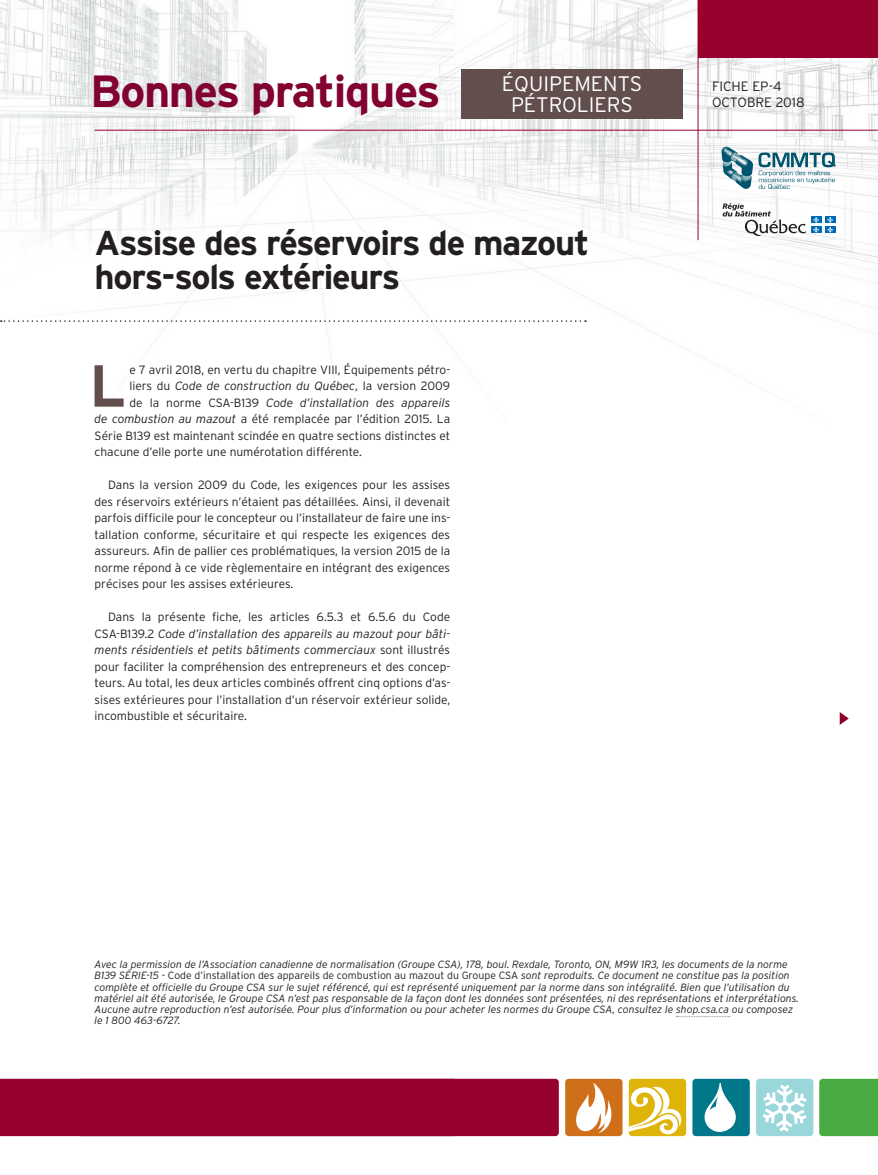
<style>
.page{position:relative;width:878px;height:1175px;background:#fff}
.page>*{position:absolute;margin:0;border:0;box-sizing:border-box;transform-origin:0 0}
.t1{font:700 59.1px "Interstate";color:#624e4d}
.t2{font:700 45px "Interstate";letter-spacing:-.03em;color:#810230}
.t3{font:700 34.5px/34.5px "Interstate";letter-spacing:-.04em;color:#231f20}
.t4{font:300 21px/21px "Interstate";color:#fff;text-align:center}
.t5{font:300 13.5px/16px "Interstate";color:#231f20}
.t6{font:300 12px/16.5px "Interstate";color:#231f20;text-align:justify}
.t7{font:italic 300 12px "Interstate";color:#231f20}
.t8{font:italic 300 10.5px/11.2px "Interstate";color:#231f20}
.s1{font-style:normal}
.s2{font-style:italic}
</style>
<div class="page">
<img style="left:0;top:0;width:878px;height:368px">
<div style="left:698px;top:0;width:180px;height:57px;background:#98002e"></div>
<hr style="left:94px;top:130px;width:784px;height:1px;background:#98002e">
<div style="left:565px;top:1078px;width:57px;height:58px;background:#d06f1a;border-radius:4px"></div>
<svg style="left:576px;top:1082px;width:36px;height:51px"></svg>
<div style="left:692px;top:1078px;width:57px;height:58px;background:#00788a;border-radius:4px"></div>
<svg style="left:704px;top:1083px;width:32px;height:49px"></svg>
<div style="left:756px;top:1078px;width:57px;height:58px;background:#9ad7db;border-radius:4px"></div>
<svg style="left:762px;top:1084px;width:44px;height:47px"></svg>
<div style="left:628px;top:1078px;width:58px;height:58px;background:#deb408;border-radius:4px"></div>
<svg style="left:628px;top:1084px;width:54px;height:50px"></svg>
<div style="left:819px;top:1078px;width:59px;height:58px;background:#49aa42"></div>
<div style="left:0;top:1078px;width:559px;height:58px;background:#98002e"></div>
<hr style="left:697px;top:0;width:1px;height:240px;background:#98002e">
<svg style="left:721px;top:147px;width:115px;height:42px"></svg>
<svg style="left:722px;top:203px;width:84px;height:33px"></svg>
<div style="left:810px;top:216px;width:11px;height:7px;background:#006cb7"></div>
<div style="left:824px;top:216px;width:11px;height:7px;background:#006cb7"></div>
<div style="left:810px;top:226px;width:11px;height:7px;background:#006cb7"></div>
<svg style="left:813px;top:217px;width:6px;height:16px"></svg>
<div style="left:824px;top:226px;width:11px;height:7px;background:#006cb7"></div>
<svg style="left:827px;top:217px;width:6px;height:16px"></svg>
<svg style="left:839px;top:712px;width:9px;height:13px"></svg>
<svg style="left:1px;top:320px;width:585px;height:2px"></svg>
<div style="left:461px;top:69px;width:221px;height:50px;background:#624e4d"></div>
<svg style="left:676px;top:1016px;width:53px;height:1px"></svg>
<h3 class="t4" style="left:502px;top:73px;width:142px">ÉQUIPEMENTS<br>PÉTROLIERS</h3>
<h2 class="t2" style="left:90px;top:66px;width:352px">Bonnes pratiques</h2>
<p class="t5" style="left:712px;top:78px;width:94px">FICHE EP-4<br>OCTOBRE 2018</p>
<h3 class="t3" style="left:94px;top:225px;width:496px">Assise des réservoirs de mazout hors-sols extérieurs</h3>
<h1 class="t1" style="left:89px;top:353px;width:38px">L</h1>
<p class="t6" style="left:129px;top:361px;width:322px">e 7 avril 2018, en vertu du chapitre VIII, Équipements pétro-</p>
<p class="t7" style="left:129px;top:379px;width:322px"><span class="s1">liers du</span> Code de construction du Québec<span class="s1">, la version 2009</span></p>
<p class="t7" style="left:129px;top:396px;width:322px"><span class="s1">de la norme CSA-B139</span> Code d’installation des appareils</p>
<p class="t6" style="left:95px;top:410px;width:357px"><span class="s2">de combustion au mazout</span> a été remplacée par l’édition 2015. La</p>
<p class="t6" style="left:95px;top:427px;width:357px">Série B139 est maintenant scindée en quatre sections distinctes et</p>
<p class="t6" style="left:95px;top:443px;width:269px">chacune d’elle porte une numérotation différente.</p>
<p class="t6" style="left:95px;top:476px;width:357px;text-indent:14px">Dans la version 2009 du Code, les exigences pour les assises des réservoirs extérieurs n’étaient pas détaillées. Ainsi, il devenait parfois difficile pour le concepteur ou l’installateur de faire une ins&shy;tallation conforme, sécuritaire et qui respecte les exigences des assureurs. Afin de pallier ces problématiques, la version 2015 de la norme répond à ce vide règlementaire en intégrant des exigences précises pour les assises extérieures.</p>
<p class="t6" style="left:95px;top:608px;width:357px;text-indent:14px">Dans la présente fiche, les articles 6.5.3 et 6.5.6 du Code CSA-B139.2 <span class="s2">Code d’installation des appareils au mazout pour bâti&shy;ments résidentiels et petits bâtiments commerciaux</span> sont illustrés pour faciliter la compréhension des entrepreneurs et des concep&shy;teurs. Au total, les deux articles combinés offrent cinq options d’as&shy;sises extérieures pour l’installation d’un réservoir extérieur solide, incombustible et sécuritaire.</p>
<p class="t8" style="left:94px;top:958px;width:706px">Avec la permission de l’Association canadienne de normalisation (Groupe CSA), 178, boul. Rexdale, Toronto, ON, M9W 1R3, les documents de la norme B139 SÉRIE-15 - <span class="s1">Code d’installation des appareils de combustion au mazout du Groupe CSA</span> sont reproduits. Ce document ne constitue pas la position complète et officielle du Groupe CSA sur le sujet référencé, qui est représenté uniquement par la norme dans son intégralité. Bien que l’utilisation du matériel ait été autorisée, le Groupe CSA n’est pas responsable de la façon dont les données sont présentées, ni des représentations et interprétations.<br>Aucune autre reproduction n’est autorisée. Pour plus d’information ou pour acheter les normes du Groupe CSA, consultez le shop.csa.ca ou composez le 1 800 463-6727.</p>
</div>
